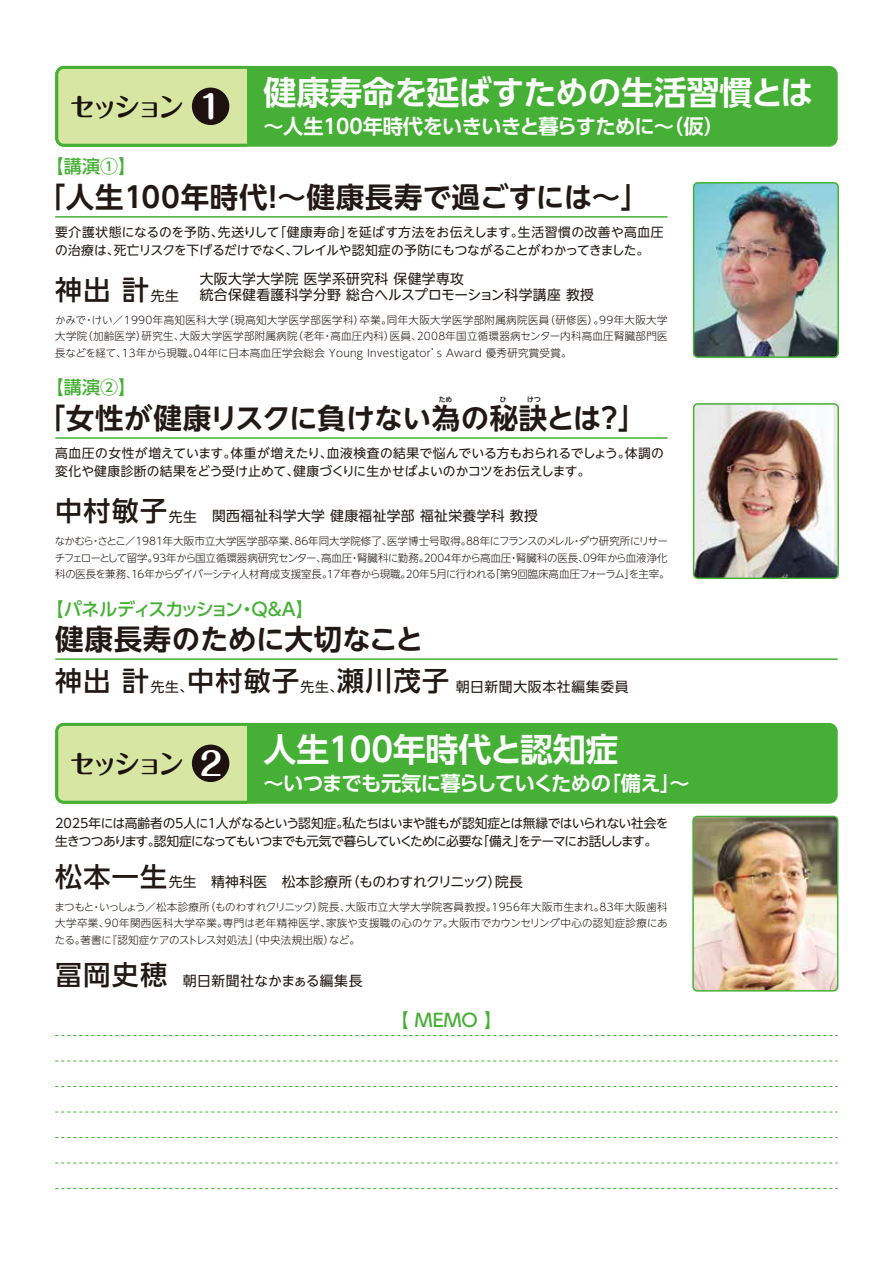
<style>
.page{position:relative;width:893px;height:1263px;background:#fff}
.page>*{position:absolute;margin:0;border:0;box-sizing:border-box;transform-origin:0 0}
.t1{font:700 33px "UD Shin Go Pro De";letter-spacing:-.01em;color:#fff}
.t2{font:700 28.5px "UD Shin Go NT Pro De";letter-spacing:.005em;color:#221815}
.t3{font:700 28.5px "UD Shin Go NT Pro De";letter-spacing:.025em;color:#221815}
.t4{font:500 27px "UD Shin Go NT Pro";color:#221815}
.t5{font:700 26.1px "Maru Fo Pro";letter-spacing:-.135em;color:#1e1210}
.t6{font:700 20.25px "UD Shin Go Pro De";letter-spacing:-.03em;color:#fff}
.t7{font:500 18px "UD Shin Go Pro";letter-spacing:-.125em;color:#45b035}
.t8{font:500 18px "UD Shin Go Pro";letter-spacing:-.01em;color:#45b035}
.t9{font:13.8px "UD Shin Go NT Pro";letter-spacing:.025em;color:#221815}
.t10{font:13.8px "UD Shin Go NT Pro";letter-spacing:.05em;color:#221815}
.t11{font:12.75px/18px "UD Shin Go NT Pro";letter-spacing:-.065em;color:#221815}
.t12{font:12.75px/18px "UD Shin Go NT Pro";letter-spacing:-.02em;color:#221815}
.t13{font:12.75px/18px "UD Shin Go NT Pro";letter-spacing:.01em;color:#221815}
.t14{font:300 10.5px/16.5px "UD Shin Go NT Pro";letter-spacing:-.01em;color:#221815;text-align:justify}
.t15{font:700 6.75px "UD Shin Go Pro De";color:#221815}
.s1{font-size:32.1px;color:#fff}
.s2{font-weight:400;font-size:13.8px}
.s3{font-weight:500;font-size:27px}
</style>
<div class="page">
<svg style="left:55px;top:1188px;width:783px;height:1px"></svg>
<svg style="left:55px;top:1163px;width:783px;height:1px"></svg>
<svg style="left:55px;top:1137px;width:783px;height:1px"></svg>
<svg style="left:55px;top:1112px;width:783px;height:1px"></svg>
<svg style="left:55px;top:1086px;width:783px;height:1px"></svg>
<svg style="left:55px;top:1060px;width:783px;height:1px"></svg>
<svg style="left:55px;top:1035px;width:783px;height:1px"></svg>
<div style="left:247px;top:66px;width:591px;height:81px;background:#45b035"></div>
<svg style="left:55px;top:66px;width:192px;height:81px;background:#c8e198"></svg>
<div style="left:192px;top:88px;width:37px;height:37px;background:#1e1210;border-radius:50%"></div>
<img style="left:696px;top:185px;width:140px;height:170px">
<div style="left:693px;top:182px;width:146px;height:176px;border:2px solid #45b035;border-radius:4px"></div>
<hr style="left:55px;top:216px;width:613px;height:2px;background:#45b035">
<hr style="left:55px;top:437px;width:613px;height:2px;background:#45b035">
<hr style="left:55px;top:658px;width:783px;height:2px;background:#45b035">
<img style="left:696px;top:406px;width:140px;height:170px">
<div style="left:693px;top:403px;width:146px;height:176px;border:2px solid #45b035;border-radius:4px"></div>
<div style="left:247px;top:723px;width:591px;height:81px;background:#45b035"></div>
<svg style="left:55px;top:723px;width:192px;height:81px;background:#c8e198"></svg>
<div style="left:192px;top:745px;width:37px;height:37px;background:#1e1210;border-radius:50%"></div>
<img style="left:695px;top:816px;width:143px;height:175px">
<div style="left:692px;top:816px;width:146px;height:175px;border:2px solid #45b035;border-radius:4px"></div>
<h3 class="t5" style="left:69px;top:86px;width:154px">セッション <span class="s1">1</span></h3>
<h1 class="t1" style="left:264px;top:65px;width:551px">健康寿命を延ばすための生活習慣とは</h1>
<h3 class="t6" style="left:263px;top:110px;width:462px">～人生100年時代をいきいきと暮らすために～（仮）</h3>
<h3 class="t8" style="left:46px;top:152px;width:92px">【講演①】</h3>
<h2 class="t3" style="left:37px;top:174px;width:614px">「人生100年時代！～健康長寿で過ごすには～」</h2>
<p class="t12" style="left:55px;top:222px;width:610px">要介護状態になるのを予防、先送りして「健康寿命」を延ばす方法をお伝えします。生活習慣の改善や高血圧の治療は、死亡リスクを下げるだけでなく、フレイルや認知症の予防にもつながることがわかってきました。</p>
<h3 class="t9" style="left:200px;top:268px;width:266px">大阪大学大学院 医学系研究科 保健学専攻</h3>
<h3 class="t4" style="left:55px;top:268px;width:125px">神出 計<span class="s2">先生</span></h3>
<h3 class="t9" style="left:200px;top:284px;width:396px">統合保健看護科学分野 総合ヘルスプロモーション科学講座 教授</h3>
<p class="t14" style="left:55px;top:311px;width:614px">かみで・けい／1990年高知医科大学（現高知大学医学部医学科）卒業。同年大阪大学医学部附属病院医員（研修医）。99年大阪大学大学院（加齢医学）研究生、大阪大学医学部附属病院（老年・高血圧内科）医員、2008年国立循環器病センター内科高血圧腎臓部門医長などを経て、13年から現職。04年に日本高血圧学会総会 Young Investigator’s Award 優秀研究賞受賞。</p>
<h3 class="t8" style="left:46px;top:373px;width:92px">【講演②】</h3>
<h2 class="t2" style="left:37px;top:395px;width:611px">「女性が健康リスクに負けない為の秘訣とは？」</h2>
<p class="t15" style="left:439px;top:394px;width:15px">ため</p>
<p class="t15" style="left:500px;top:394px;width:42px">ひ　　　けつ</p>
<p class="t13" style="left:55px;top:443px;width:610px">高血圧の女性が増えています。体重が増えたり、血液検査の結果で悩んでいる方もおられるでしょう。体調の変化や健康診断の結果をどう受け止めて、健康づくりに生かせばよいのかコツをお伝えします。</p>
<h3 class="t9" style="left:55px;top:505px;width:484px"><span class="s3">中村敏子</span>先生　関西福祉科学大学 健康福祉学部 福祉栄養学科 教授</h3>
<p class="t14" style="left:55px;top:532px;width:616px;text-align:left">なかむら・さとこ／1981年大阪市立大学医学部卒業、86年同大学院修了、医学博士号取得。88年にフランスのメレル・ダウ研究所にリサーチフェローとして留学。93年から国立循環器病研究センター、高血圧・腎臓科に勤務。2004年から高血圧・腎臓科の医長、09年から血液浄化科の医長を兼務、16年からダイバーシティ人材育成支援室長。17年春から現職。20年5月に行われる「第9回臨床高血圧フォーラム」を主宰。</p>
<h3 class="t7" style="left:46px;top:594px;width:269px">【パネルディスカッション・Q&amp;A】</h3>
<h2 class="t2" style="left:55px;top:616px;width:370px">健康長寿のために大切なこと</h2>
<h3 class="t10" style="left:55px;top:676px;width:575px"><span class="s3">神出 計</span>先生、<span class="s3">中村敏子</span>先生、<span class="s3">瀬川茂子</span> 朝日新聞大阪本社編集委員</h3>
<h3 class="t5" style="left:69px;top:743px;width:155px">セッション <span class="s1">2</span></h3>
<h1 class="t1" style="left:264px;top:722px;width:357px">人生100年時代と認知症</h1>
<h3 class="t6" style="left:263px;top:767px;width:428px">～いつまでも元気に暮らしていくための「備え」～</h3>
<p class="t11" style="left:55px;top:813px;width:615px">2025年には高齢者の5人に1人がなるという認知症。私たちはいまや誰もが認知症とは無縁ではいられない社会を生きつつあります。認知症になってもいつまでも元気で暮らしていくために必要な「備え」をテーマにお話しします。</p>
<h3 class="t9" style="left:55px;top:871px;width:469px"><span class="s3">松本一生</span>先生　精神科医　松本診療所（ものわすれクリニック）院長</h3>
<p class="t14" style="left:54px;top:898px;width:615px">まつもと・いっしょう／松本診療所（ものわすれクリニック）院長、大阪市立大学大学院客員教授。1956年大阪市生まれ。83年大阪歯科大学卒業、90年関西医科大学卒業。専門は老年精神医学、家族や支援職の心のケア。大阪市でカウンセリング中心の認知症診療にあたる。著書に『認知症ケアのストレス対処法』（中央法規出版）など。</p>
<h3 class="t9" style="left:55px;top:969px;width:309px"><span class="s3">冨岡史穂</span> 朝日新聞社なかまぁる編集長</h3>
<h3 class="t8" style="left:391px;top:1005px;width:113px">【 MEMO 】</h3>
</div>
